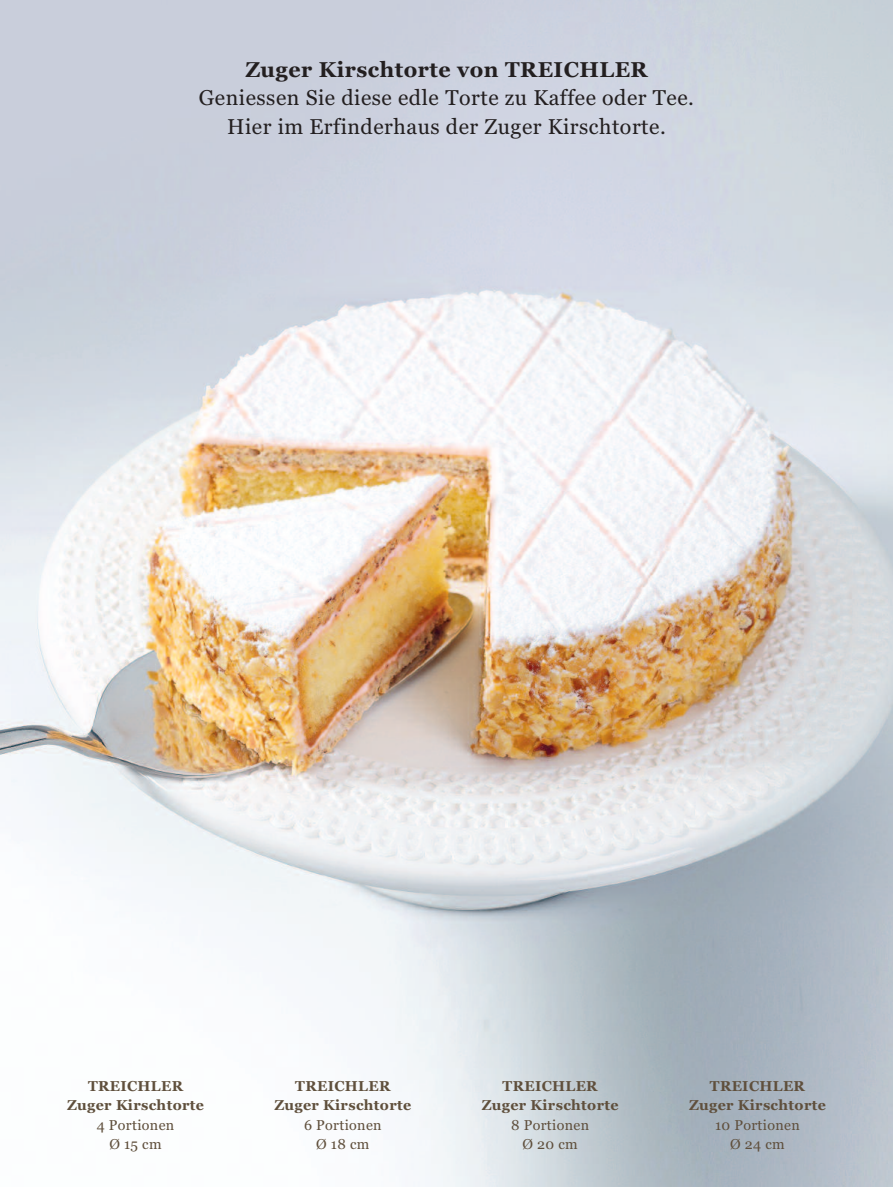
<style>
.page{position:relative;width:893px;height:1187px;background:#fff}
.page>*{position:absolute;margin:0;border:0;box-sizing:border-box;transform-origin:0 0}
.t1{font:21.3px/28.7px "Georgia";letter-spacing:.025em;color:#231f20;text-align:center}
.t2{font:700 21.3px "Georgia";letter-spacing:.025em;color:#231f20}
.t3{font:700 14.25px/19.2px "Georgia";letter-spacing:.025em;color:#5f4f3c;text-align:center}
.t4{font:14.25px/19.2px "Georgia";letter-spacing:.025em;color:#5f4f3c;text-align:center}
</style>
<div class="page">
<img style="left:0;top:0;width:893px;height:1186px">
<h1 class="t2" style="left:245px;top:57px;width:404px">Zuger Kirschtorte von TREICHLER</h1>
<h1 class="t1" style="left:199px;top:84px;width:497px">Geniessen Sie diese edle Torte zu Kaffee oder Tee.<br>Hier im Erfinderhaus der Zuger Kirschtorte.</h1>
<p class="t3" style="left:67px;top:1076px;width:138px">TREICHLER<br>Zuger Kirschtorte</p>
<p class="t4" style="left:97px;top:1114px;width:79px">4 Portionen<br>Ø 15 cm</p>
<p class="t3" style="left:274px;top:1076px;width:138px">TREICHLER<br>Zuger Kirschtorte</p>
<p class="t4" style="left:304px;top:1114px;width:79px">6 Portionen<br>Ø 18 cm</p>
<p class="t3" style="left:482px;top:1076px;width:138px">TREICHLER<br>Zuger Kirschtorte</p>
<p class="t4" style="left:511px;top:1114px;width:80px">8 Portionen<br>Ø 20 cm</p>
<p class="t3" style="left:689px;top:1076px;width:138px">TREICHLER<br>Zuger Kirschtorte</p>
<p class="t4" style="left:715px;top:1114px;width:86px">10 Portionen<br>Ø 24 cm</p>
</div>
